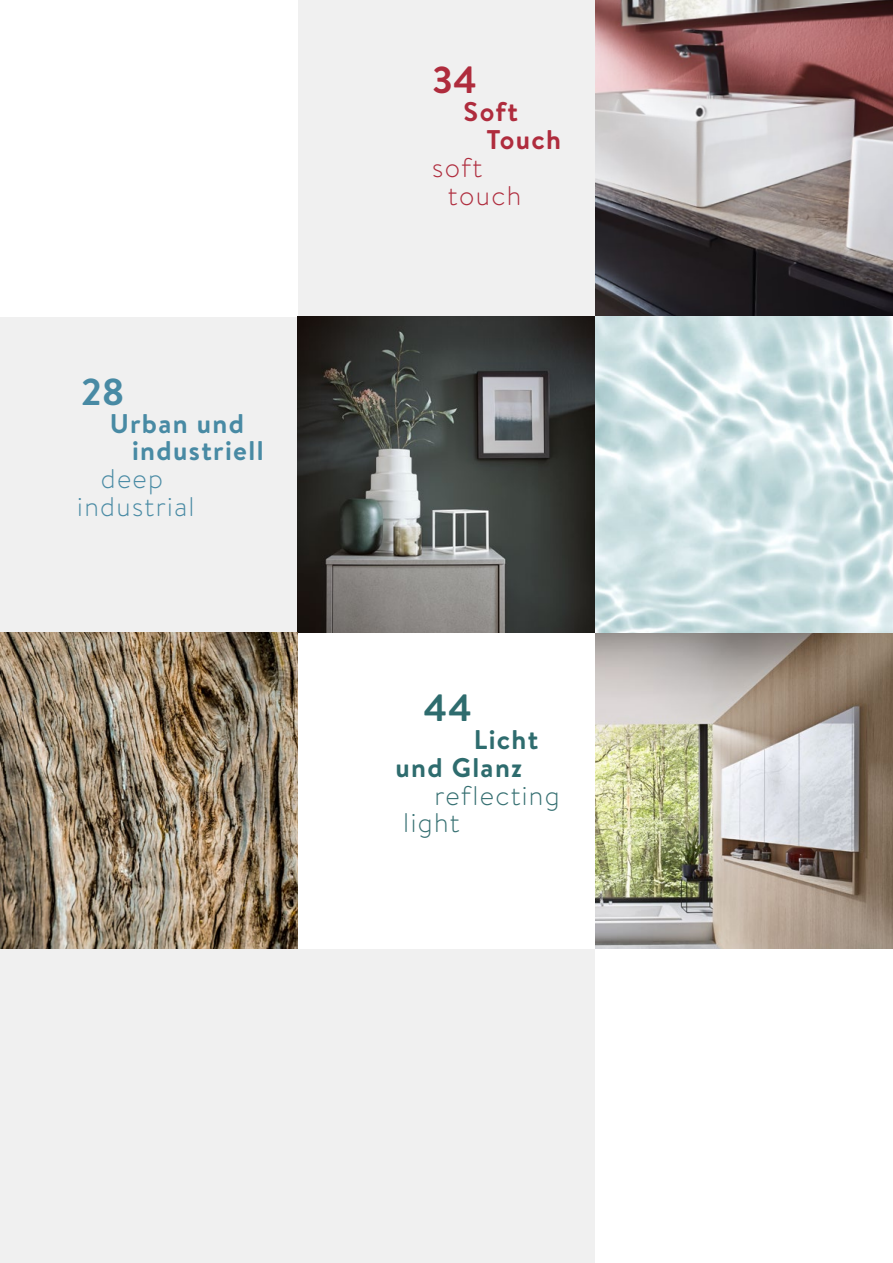
<style>
.page{position:relative;width:893px;height:1263px;background:#f0f0f0}
.page>*{position:absolute;margin:0;border:0;box-sizing:border-box;transform-origin:0 0}
.t1{font:700 37.5px "Brandon Text";color:#2e6c6e}
.t2{font:700 37.5px "Brandon Text";color:#488aa4}
.t3{font:700 37.5px "Brandon Text";color:#af2c3d}
.t4{font:700 27px/27.9px "Brandon Text";letter-spacing:.05em;color:#488aa4}
.t5{font:300 27px "Brandon Text";letter-spacing:.05em;color:#356f71}
.t6{font:300 27px "Brandon Text";letter-spacing:.05em;color:#488aa4}
.t7{font:700 27px "Brandon Text";letter-spacing:.05em;color:#2e6c6e}
.t8{font:700 27px "Brandon Text";letter-spacing:.05em;color:#af2c3d}
.t9{font:300 27px "Brandon Text";letter-spacing:.05em;color:#af2c3d}
</style>
<div class="page">
<div style="left:0;top:0;width:298px;height:316px;background:#fff"></div>
<div style="left:595px;top:948px;width:298px;height:315px;background:#fff"></div>
<div style="left:298px;top:317px;width:595px;height:632px;background:#fff"></div>
<img style="left:595px;top:0;width:298px;height:949px">
<img style="left:298px;top:316px;width:297px;height:316px">
<img style="left:0;top:632px;width:298px;height:317px">
<p class="t2" style="left:81px;top:365px;width:45px">28</p>
<p class="t4" style="left:132px;top:409px;width:133px;text-indent:-22px">Urban und industriell</p>
<p class="t6" style="left:101px;top:461px;width:64px">deep</p>
<p class="t6" style="left:77px;top:488px;width:119px">industrial</p>
<p class="t3" style="left:432px;top:54px;width:46px">34</p>
<p class="t8" style="left:464px;top:93px;width:56px">Soft</p>
<p class="t8" style="left:486px;top:121px;width:76px">Touch</p>
<p class="t9" style="left:432px;top:149px;width:52px">soft</p>
<p class="t9" style="left:448px;top:177px;width:75px">touch</p>
<p class="t1" style="left:423px;top:682px;width:50px">44</p>
<p class="t7" style="left:474px;top:720px;width:66px">Licht</p>
<p class="t7" style="left:395px;top:748px;width:128px">und Glanz</p>
<p class="t5" style="left:435px;top:777px;width:127px">reflecting</p>
<p class="t5" style="left:403px;top:805px;width:58px">light</p>
</div>
